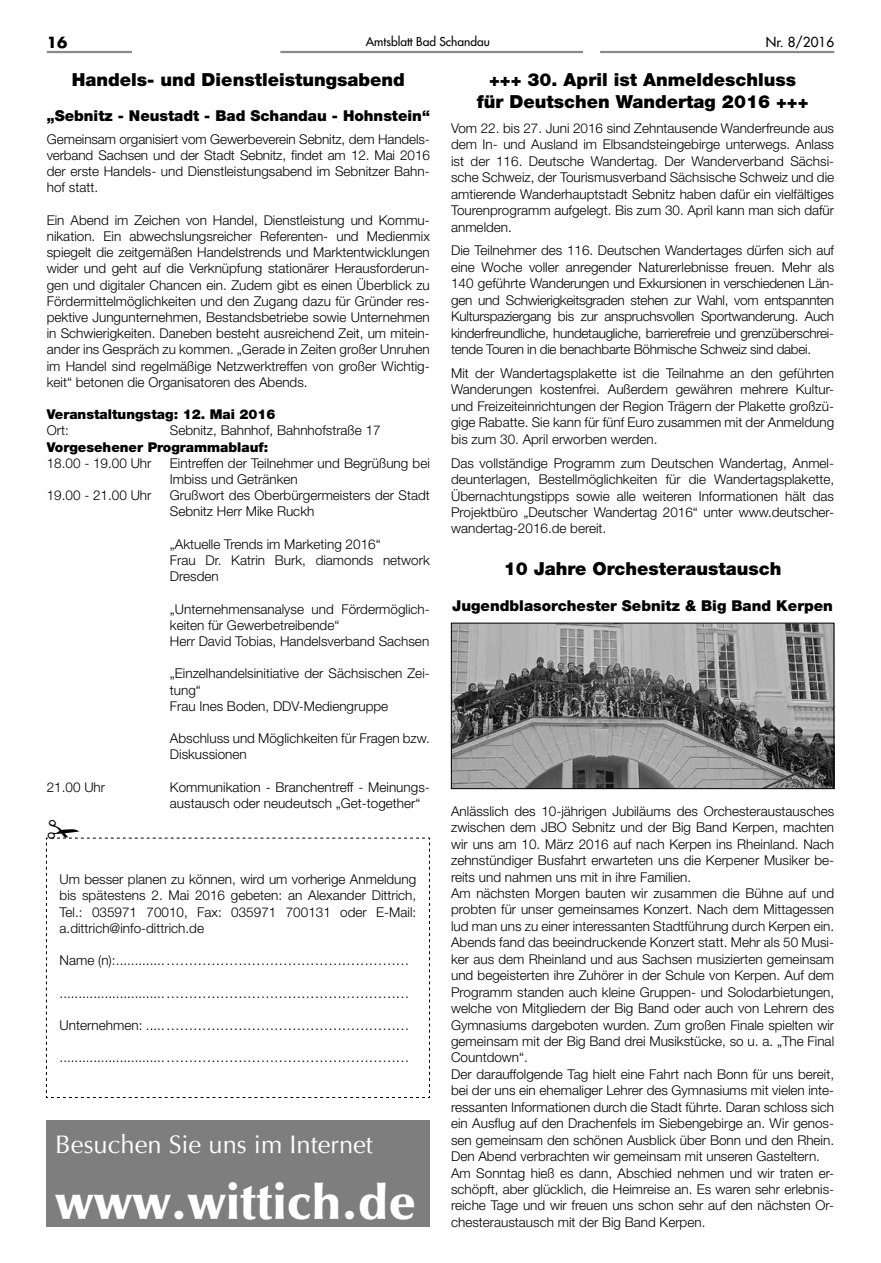
<style>
.page{position:relative;width:881px;height:1263px;background:#fff}
.page>*{position:absolute;margin:0;border:0;box-sizing:border-box;transform-origin:0 0}
.t1{font:900 49.5px "Optima LT";color:#fff}
.t2{font:25.5px "Optima LT";color:#fff}
.t3{font:900 18px/21.9px "Helvetica Neue LT";color:#000;text-align:center}
.t4{font:900 15px "Helvetica Neue LT";color:#000}
.t5{font:700 15px "Futura LT";color:#000}
.t6{font:300 13.5px/16.5px "Helvetica Neue LT";color:#000}
.t7{font:900 13.5px "Helvetica Neue LT";color:#000}
.t8{font:13.5px "Futura LT";color:#000}
.t9{font:12px "Futura LT";color:#000}
</style>
<div class="page">
<hr style="left:280px;top:51px;width:303px;height:2px;background:#8c8986">
<hr style="left:47px;top:51px;width:85px;height:2px;background:#8c8986">
<hr style="left:600px;top:51px;width:233px;height:2px;background:#8c8986">
<img style="left:453px;top:625px;width:378px;height:162px">
<div style="left:451px;top:623px;width:382px;height:166px;border:1px solid #000"></div>
<div style="left:47px;top:1120px;width:382px;height:107px;background:#7e7e7e"></div>
<svg style="left:46px;top:837px;width:384px;height:261px"></svg>
<p class="t5" style="left:47px;top:33px;width:22px">16</p>
<p class="t9" style="left:366px;top:33px;width:126px">Amtsblatt Bad Schandau</p>
<p class="t8" style="left:765px;top:33px;width:70px">Nr. 8/2016</p>
<h3 class="t3" style="left:72px;top:69px;width:334px">Handels- und Dienstleistungsabend</h3>
<p class="t4" style="left:47px;top:107px;width:384px">„Sebnitz - Neustadt - Bad Schandau - Hohnstein“</p>
<p class="t6" style="left:47px;top:131px;width:384px;text-align:justify">Gemeinsam organisiert vom Gewerbeverein Sebnitz, dem Handels&shy;verband Sachsen und der Stadt Sebnitz, findet am 12. Mai 2016 der erste Handels- und Dienstleistungsabend im Sebnitzer Bahn&shy;hof statt.</p>
<p class="t6" style="left:47px;top:212px;width:384px;text-align:justify">Ein Abend im Zeichen von Handel, Dienstleistung und Kommu&shy;nikation. Ein abwechslungsreicher Referenten- und Medienmix spiegelt die zeitgemäßen Handelstrends und Marktentwicklungen wider und geht auf die Verknüpfung stationärer Herausforderun&shy;gen und digitaler Chancen ein. Zudem gibt es einen Überblick zu Fördermittelmöglichkeiten und den Zugang dazu für Gründer res&shy;pektive Jungunternehmen, Bestandsbetriebe sowie Unternehmen in Schwierigkeiten. Daneben besteht ausreichend Zeit, um mitein&shy;ander ins Gespräch zu kommen. „Gerade in Zeiten großer Unruhen im Handel sind regelmäßige Netzwerktreffen von großer Wichtig&shy;keit“ betonen die Organisatoren des Abends.</p>
<p class="t7" style="left:47px;top:406px;width:230px">Veranstaltungstag: 12. Mai 2016</p>
<p class="t6" style="left:47px;top:422px;width:24px">Ort:</p>
<p class="t6" style="left:170px;top:422px;width:212px">Sebnitz, Bahnhof, Bahnhofstraße 17</p>
<p class="t7" style="left:47px;top:439px;width:223px">Vorgesehener Programmablauf:</p>
<p class="t6" style="left:47px;top:454px;width:106px">18.00 - 19.00 Uhr</p>
<p class="t6" style="left:170px;top:455px;width:261px">Eintreffen der Teilnehmer und Begrüßung bei<br>Imbiss und Getränken</p>
<p class="t6" style="left:47px;top:487px;width:106px">19.00 - 21.00 Uhr</p>
<p class="t6" style="left:170px;top:487px;width:261px">Grußwort des Oberbürgermeisters der Stadt<br>Sebnitz Herr Mike Ruckh</p>
<p class="t6" style="left:170px;top:536px;width:261px">„Aktuelle Trends im Marketing 2016“<br>Frau Dr. Katrin Burk, diamonds network<br>Dresden</p>
<p class="t6" style="left:170px;top:600px;width:261px">„Unternehmensanalyse und Fördermöglich&shy;keiten für Gewerbetreibende“<br>Herr David Tobias, Handelsverband Sachsen</p>
<p class="t6" style="left:170px;top:665px;width:261px">„Einzelhandelsinitiative der Sächsischen Zei&shy;tung“<br>Frau Ines Boden, DDV-Mediengruppe</p>
<p class="t6" style="left:170px;top:730px;width:261px">Abschluss und Möglichkeiten für Fragen bzw.<br>Diskussionen</p>
<p class="t6" style="left:47px;top:778px;width:60px">21.00 Uhr</p>
<p class="t6" style="left:170px;top:779px;width:261px">Kommunikation - Branchentreff - Meinungs&shy;austausch oder neudeutsch „Get-together“</p>
<h3 class="t3" style="left:476px;top:69px;width:333px">+++ 30. April ist Anmeldeschluss für Deutschen Wandertag 2016 +++</h3>
<p class="t6" style="left:451px;top:120px;width:384px;text-align:justify">Vom 22. bis 27. Juni 2016 sind Zehntausende Wanderfreunde aus dem In- und Ausland im Elbsandsteingebirge unterwegs. Anlass ist der 116. Deutsche Wandertag. Der Wanderverband Sächsi&shy;sche Schweiz, der Tourismusverband Sächsische Schweiz und die amtierende Wanderhauptstadt Sebnitz haben dafür ein vielfältiges Tourenprogramm aufgelegt. Bis zum 30. April kann man sich dafür anmelden.</p>
<p class="t6" style="left:451px;top:242px;width:384px;text-align:justify">Die Teilnehmer des 116. Deutschen Wandertages dürfen sich auf eine Woche voller anregender Naturerlebnisse freuen. Mehr als 140 geführte Wanderungen und Exkursionen in verschiedenen Län&shy;gen und Schwierigkeitsgraden stehen zur Wahl, vom entspannten Kulturspaziergang bis zur anspruchsvollen Sportwanderung. Auch kinderfreundliche, hundetaugliche, barrierefreie und grenzüberschrei&shy;tende Touren in die benachbarte Böhmische Schweiz sind dabei.</p>
<p class="t6" style="left:451px;top:365px;width:384px;text-align:justify">Mit der Wandertagsplakette ist die Teilnahme an den geführten Wanderungen kostenfrei. Außerdem gewähren mehrere Kultur&shy;und Freizeiteinrichtungen der Region Trägern der Plakette großzü&shy;gige Rabatte. Sie kann für fünf Euro zusammen mit der Anmeldung bis zum 30. April erworben werden.</p>
<p class="t6" style="left:451px;top:454px;width:384px;text-align:justify">Das vollständige Programm zum Deutschen Wandertag, Anmel&shy;deunterlagen, Bestellmöglichkeiten für die Wandertagsplakette, Übernachtungstipps sowie alle weiteren Informationen hält das Projektbüro „Deutscher Wandertag 2016“ unter www.deutscher&shy;wandertag-2016.de bereit.</p>
<h3 class="t3" style="left:503px;top:558px;width:279px">10 Jahre Orchesteraustausch</h3>
<p class="t4" style="left:452px;top:596px;width:382px">Jugendblasorchester Sebnitz &amp; Big Band Kerpen</p>
<p class="t6" style="left:451px;top:802px;width:384px">Anlässlich des 10-jährigen Jubiläums des Orchesteraustausches zwischen dem JBO Sebnitz und der Big Band Kerpen, machten wir uns am 10. März 2016 auf nach Kerpen ins Rheinland. Nach zehnstündiger Busfahrt erwarteten uns die Kerpener Musiker be&shy;reits und nahmen uns mit in ihre Familien.<br>Am nächsten Morgen bauten wir zusammen die Bühne auf und probten für unser gemeinsames Konzert. Nach dem Mittagessen lud man uns zu einer interessanten Stadtführung durch Kerpen ein.<br>Abends fand das beeindruckende Konzert statt. Mehr als 50 Musi&shy;ker aus dem Rheinland und aus Sachsen musizierten gemeinsam und begeisterten ihre Zuhörer in der Schule von Kerpen. Auf dem Programm standen auch kleine Gruppen- und Solodarbietungen, welche von Mitgliedern der Big Band oder auch von Lehrern des Gymnasiums dargeboten wurden. Zum großen Finale spielten wir gemeinsam mit der Big Band drei Musikstücke, so u. a. „The Final Countdown“.<br>Der darauffolgende Tag hielt eine Fahrt nach Bonn für uns bereit, bei der uns ein ehemaliger Lehrer des Gymnasiums mit vielen inte&shy;ressanten Informationen durch die Stadt führte. Daran schloss sich ein Ausflug auf den Drachenfels im Siebengebirge an. Wir genos&shy;sen gemeinsam den schönen Ausblick über Bonn und den Rhein.<br>Den Abend verbrachten wir gemeinsam mit unseren Gasteltern.<br>Am Sonntag hieß es dann, Abschied nehmen und wir traten er&shy;schöpft, aber glücklich, die Heimreise an. Es waren sehr erlebnis&shy;reiche Tage und wir freuen uns schon sehr auf den nächsten Or&shy;chesteraustausch mit der Big Band Kerpen.</p>
<p class="t6" style="left:60px;top:871px;width:358px;text-align:justify">Um besser planen zu können, wird um vorherige Anmeldung bis spätestens 2. Mai 2016 gebeten: an Alexander Dittrich, Tel.: 035971 70010, Fax: 035971 700131 oder E-Mail: a.dittrich@info-dittrich.de</p>
<p class="t6" style="left:60px;top:952px;width:351px">Name (n):.............………………………………………………</p>
<p class="t6" style="left:60px;top:984px;width:351px">............................………………………………………………</p>
<p class="t6" style="left:60px;top:1016px;width:351px">Unternehmen: .....………………………………………………</p>
<p class="t6" style="left:60px;top:1049px;width:351px">............................………………………………………………</p>
<h2 class="t2" style="left:55px;top:1130px;width:319px">Besuchen Sie uns im Internet</h2>
<h1 class="t1" style="left:55px;top:1173px;width:362px">www.wittich.de</h1>
</div>
